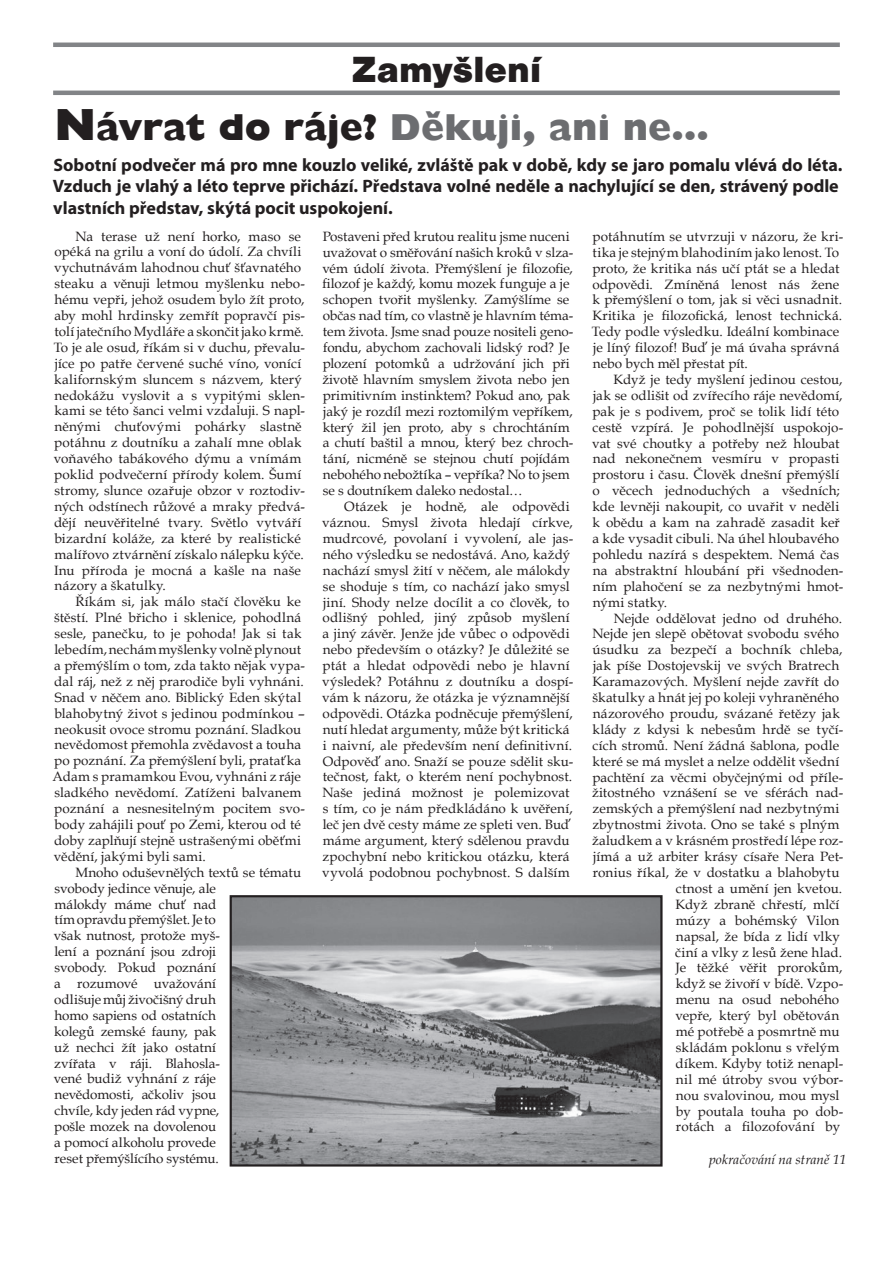
<style>
.page{position:relative;width:893px;height:1263px;background:#fff}
.page>*{position:absolute;margin:0;border:0;box-sizing:border-box;transform-origin:0 0}
.t1{font:800 37.5px "Gill Sans";color:#6c6d70}
.t2{font:900 37.5px "Nimbus San TCE";color:#231f20}
.t3{font:700 18px/21.6px "Myriad Pro";letter-spacing:-.005em;color:#231f20}
.t4{font:13.5px/15.9px "Book Antiqua";letter-spacing:.005em;color:#231f20}
.t5{font:italic 13.5px "Book Antiqua";color:#231f20}
.s1{font-size:45px;color:#231f20}
.s2{color:#231f20}
</style>
<div class="page">
<img style="left:233px;top:898px;width:427px;height:265px">
<div style="left:230px;top:895px;width:433px;height:271px;border:2px solid #231f20"></div>
<hr style="left:53px;top:91px;width:787px;height:4px;background:#828487">
<hr style="left:53px;top:43px;width:787px;height:4px;background:#828487">
<h1 class="t2" style="left:352px;top:48px;width:191px">Zamyšlení</h1>
<h1 class="t1" style="left:54px;top:105px;width:656px"><span class="s1">N</span><span class="s2">ávrat do ráje?</span> Děkuji, ani ne…</h1>
<p class="t3" style="left:53px;top:153px;width:791px">Sobotní podvečer má pro mne kouzlo veliké, zvláště pak v době, kdy se jaro pomalu vlévá do léta.<br>Vzduch je vlahý a léto teprve přichází. Představa volné neděle a nachylující se den, strávený podle vlastních představ, skýtá pocit uspokojení.</p>
<p class="t4" style="left:54px;top:228px;width:253px;text-indent:22px">Na terase už není horko, maso se opéká na grilu a voní do údolí. Za chvíli vychutnávám lahodnou chuť šťavnatého steaku a věnuji letmou myšlenku nebo&shy;hému vepři, jehož osudem bylo žít proto, aby mohl hrdinsky zemřít popravčí pis&shy;tolí jatečního Mydláře a skončit jako krmě.<br>To je ale osud, říkám si v duchu, převalu&shy;jíce po patře červené suché víno, vonící kalifornským sluncem s názvem, který nedokážu vyslovit a s vypitými sklen&shy;kami se této šanci velmi vzdaluji. S napl&shy;něnými chuťovými pohárky slastně potáhnu z doutníku a zahalí mne oblak voňavého tabákového dýmu a vnímám poklid podvečerní přírody kolem. Šumí stromy, slunce ozařuje obzor v roztodiv&shy;ných odstínech růžové a mraky předvá&shy;dějí neuvěřitelné tvary. Světlo vytváří bizardní koláže, za které by realistické malířovo ztvárnění získalo nálepku kýče.<br>Inu příroda je mocná a kašle na naše názory a škatulky.</p>
<p class="t4" style="left:53px;top:593px;width:254px;text-indent:23px">Říkám si, jak málo stačí člověku ke štěstí. Plné břicho i sklenice, pohodlná sesle, panečku, to je pohoda! Jak si tak lebedím,nechámmyšlenkyvolněplynout a přemýšlím o tom, zda takto nějak vypa&shy;dal ráj, než z něj prarodiče byli vyhnáni.<br>Snad v něčem ano. Biblický Eden skýtal blahobytný život s jedinou podmínkou – neokusit ovoce stromu poznání. Sladkou nevědomost přemohla zvědavost a touha po poznání. Za přemýšlení byli, prataťka Adam s pramamkou Evou, vyhnáni z ráje sladkého nevědomí. Zatíženi balvanem poznání a nesnesitelným pocitem svo&shy;body zahájili pouť po Zemi, kterou od té doby zaplňují stejně ustrašenými oběťmi vědění, jakými byli sami.</p>
<p class="t4" style="left:54px;top:864px;width:249px;text-indent:22px">Mnoho oduševnělých textů se tématu svobody jedince věnuje, ale<br>málokdy máme chuť nad tímopravdupřemýšlet.Je to<br>však nutnost, protože myš-<br>lení a poznání jsou zdroji<br>svobody. Pokud poznání<br>a rozumové uvažování<br>odlišuje můj živočišný druh<br>homo sapiens od ostatních<br>kolegů zemské fauny, pak<br>už nechci žít jako ostatní<br>zvířata v ráji. Blahosla-<br>vené budiž vyhnání z ráje<br>nevědomosti, ačkoliv jsou<br>chvíle, kdy jeden rád vypne,<br>pošle mozek na dovolenou<br>a pomocí alkoholu provede<br>reset přemýšlícího systému.</p>
<p class="t4" style="left:322px;top:228px;width:253px">Postaveni před krutou realitu jsme nuceni uvažovat o směřování našich kroků v slza&shy;vém údolí života. Přemýšlení je filozofie, filozof je každý, komu mozek funguje a je schopen tvořit myšlenky. Zamýšlíme se občas nad tím, co vlastně je hlavním téma&shy;tem života. Jsme snad pouze nositeli geno&shy;fondu, abychom zachovali lidský rod? Je plození potomků a udržování jich při životě hlavním smyslem života nebo jen primitivním instinktem? Pokud ano, pak jaký je rozdíl mezi roztomilým vepříkem, který žil jen proto, aby s chrochtáním a chutí baštil a mnou, který bez chroch&shy;tání, nicméně se stejnou chutí pojídám nebohého nebožtíka – vepříka? No to jsem se s doutníkem daleko nedostal…</p>
<p class="t4" style="left:322px;top:498px;width:253px;text-indent:22px">Otázek je hodně, ale odpovědi váznou. Smysl života hledají církve, mudrcové, povolaní i vyvolení, ale jas&shy;ného výsledku se nedostává. Ano, každý nachází smysl žití v něčem, ale málokdy se shoduje s tím, co nachází jako smysl jiní. Shody nelze docílit a co člověk, to odlišný pohled, jiný způsob myšlení a jiný závěr. Jenže jde vůbec o odpovědi nebo především o otázky? Je důležité se ptát a hledat odpovědi nebo je hlavní výsledek? Potáhnu z doutníku a dospí&shy;vám k názoru, že otázka je významnější odpovědi. Otázka podněcuje přemýšlení, nutí hledat argumenty, může být kritická i naivní, ale především není definitivní.<br>Odpověď ano. Snaží se pouze sdělit sku&shy;tečnost, fakt, o kterém není pochybnost.<br>Naše jediná možnost je polemizovat s tím, co je nám předkládáno k uvěření, leč jen dvě cesty máme ze spleti ven. Buď máme argument, který sdělenou pravdu zpochybní nebo kritickou otázku, která vyvolá podobnou pochybnost. S dalším</p>
<p class="t4" style="left:592px;top:228px;width:253px">potáhnutím se utvrzuji v názoru, že kri&shy;tika je stejným blahodiním jako lenost. To proto, že kritika nás učí ptát se a hledat odpovědi. Zmíněná lenost nás žene k přemýšlení o tom, jak si věci usnadnit.<br>Kritika je filozofická, lenost technická.<br>Tedy podle výsledku. Ideální kombinace je líný filozof! Buď je má úvaha správná nebo bych měl přestat pít.</p>
<p class="t4" style="left:592px;top:371px;width:253px;text-indent:21px">Když je tedy myšlení jedinou cestou, jak se odlišit od zvířecího ráje nevědomí, pak je s podivem, proč se tolik lidí této cestě vzpírá. Je pohodlnější uspokojo&shy;vat své choutky a potřeby než hloubat nad nekonečnem vesmíru v propasti prostoru i času. Člověk dnešní přemýšlí o věcech jednoduchých a všedních; kde levněji nakoupit, co uvařit v neděli k obědu a kam na zahradě zasadit keř a kde vysadit cibuli. Na úhel hloubavého pohledu nazírá s despektem. Nemá čas na abstraktní hloubání při všednoden&shy;ním plahočení se za nezbytnými hmot&shy;nými statky.</p>
<p class="t4" style="left:592px;top:610px;width:252px;text-align:right">Nejde oddělovat jedno od druhého.<br>Nejde jen slepě obětovat svobodu svého úsudku za bezpečí a bochník chleba, jak píše Dostojevskij ve svých Bratrech<br>Karamazových. Myšlení nejde zavřít do škatulky a hnát jej po koleji vyhraněného názorového proudu, svázané řetězy jak klády z kdysi k nebesům hrdě se tyčí&shy;cích stromů. Není žádná šablona, podle které se má myslet a nelze oddělit všední pachtění za věcmi obyčejnými od příle&shy;žitostného vznášení se ve sférách nad&shy;zemských a přemýšlení nad nezbytnými zbytnostmi života. Ono se také s plným žaludkem a v krásném prostředí lépe roz&shy;jímá a už arbiter krásy císaře Nera Pet&shy;ronius říkal, že v dostatku a blahobytu ctnost a umění jen kvetou.<br>Když zbraně chřestí, mlčí<br>múzy a bohémský Vilon<br>napsal, že bída z lidí vlky<br>činí a vlky z lesů žene hlad.<br>Je těžké věřit prorokům,<br>když se živoří v bídě. Vzpo-<br>menu na osud nebohého<br>vepře, který byl obětován<br>mé potřebě a posmrtně mu<br>skládám poklonu s vřelým<br>díkem. Kdyby totiž nenapl-<br>nil mé útroby svou výbor-<br>nou svalovinou, mou mysl<br>by poutala touha po dob-<br>rotách a filozofování by</p>
<p class="t5" style="left:709px;top:1150px;width:139px">pokračování na straně 11</p>
</div>
